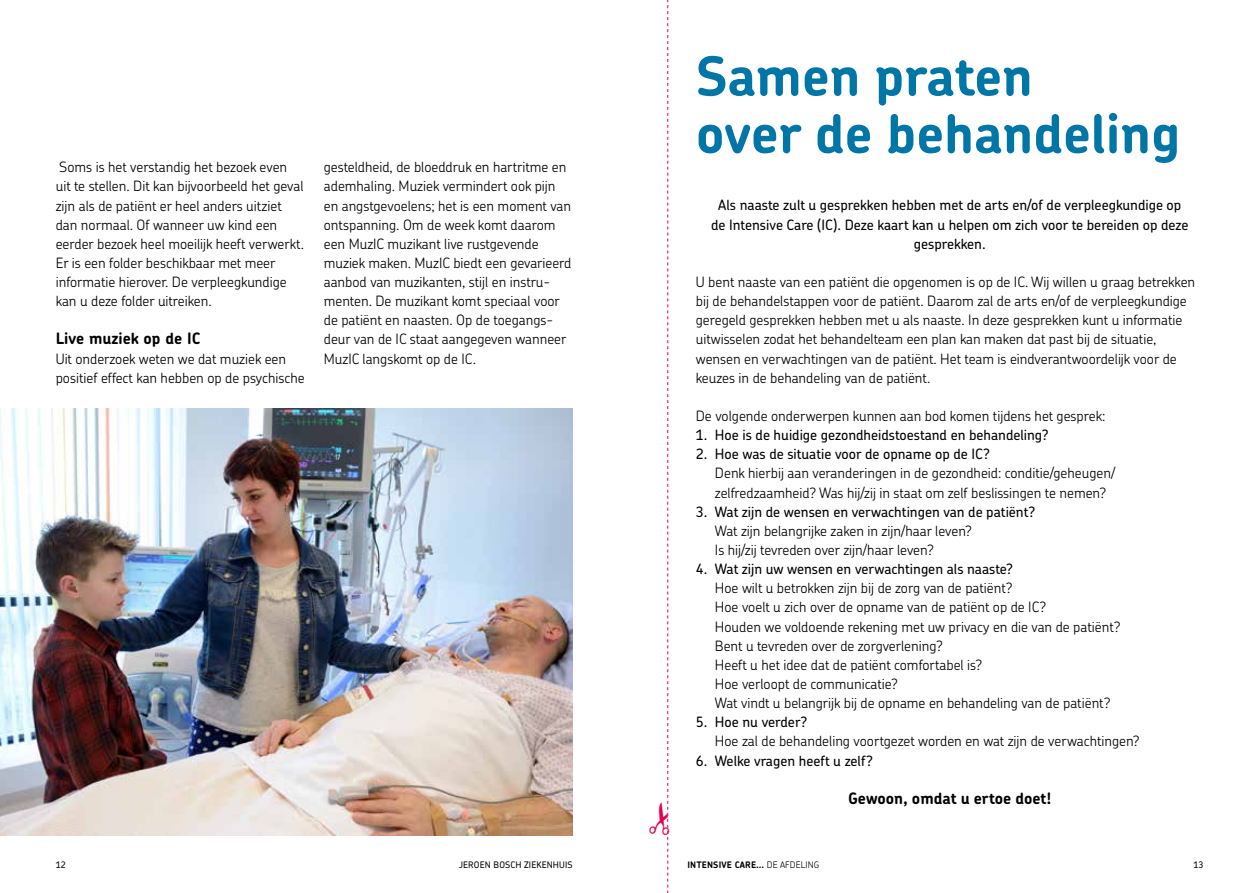
<style>
.page{position:relative;width:1259px;height:893px;background:#fff}
.page>*{position:absolute;margin:0;border:0;box-sizing:border-box;transform-origin:0 0}
.t1{font:700 54px/57.4px "Chevin Pro";color:#0076a7}
.t2{font:700 15.75px "Chevin Pro";color:#000}
.t3{font:300 14.25px/19.2px "Chevin Pro";color:#000}
.t4{font:500 14.25px/19.2px "Chevin Pro";color:#000;text-align:center}
.t5{font:700 9px "Chevin Pro";letter-spacing:.015em;color:#000}
.t6{font:500 9px "Chevin Pro";letter-spacing:.015em;color:#000}
.s1{font-weight:300}
</style>
<div class="page">
<img style="left:0;top:408px;width:572px;height:428px">
<svg style="left:667px;top:0;width:2px;height:893px"></svg>
<p class="t3" style="left:56px;top:157px;width:250px">Soms is het verstandig het bezoek even<br>uit te stellen. Dit kan bijvoorbeeld het geval zijn als de patiënt er heel anders uitziet dan normaal. Of wanneer uw kind een eerder bezoek heel moeilijk heeft verwerkt.<br>Er is een folder beschikbaar met meer informatie hierover. De verpleegkundige kan u deze folder uitreiken.</p>
<p class="t2" style="left:56px;top:328px;width:146px">Live muziek op de IC</p>
<p class="t3" style="left:56px;top:348px;width:250px">Uit onderzoek weten we dat muziek een positief effect kan hebben op de psychische</p>
<p class="t3" style="left:324px;top:157px;width:249px">gesteldheid, de bloeddruk en hartritme en ademhaling. Muziek vermindert ook pijn en angstgevoelens; het is een moment van ontspanning. Om de week komt daarom een MuzIC muzikant live rustgevende muziek maken. MuzIC biedt een gevarieerd aanbod van muzikanten, stijl en instru&shy;menten. De muzikant komt speciaal voor de patiënt en naasten. Op de toegangs&shy;deur van de IC staat aangegeven wanneer MuzIC langskomt op de IC.</p>
<h1 class="t1" style="left:696px;top:47px;width:486px">Samen praten<br>over de behandeling</h1>
<p class="t4" style="left:711px;top:195px;width:479px">Als naaste zult u gesprekken hebben met de arts en/of de verpleegkundige op de Intensive Care (IC). Deze kaart kan u helpen om zich voor te bereiden op deze gesprekken.</p>
<p class="t3" style="left:696px;top:272px;width:501px">U bent naaste van een patiënt die opgenomen is op de IC. Wij willen u graag betrekken bij de behandelstappen voor de patiënt. Daarom zal de arts en/of de verpleegkundige geregeld gesprekken hebben met u als naaste. In deze gesprekken kunt u informatie uitwisselen zodat het behandelteam een plan kan maken dat past bij de situatie, wensen en verwachtingen van de patiënt. Het team is eindverantwoordelijk voor de keuzes in de behandeling van de patiënt.</p>
<p class="t3" style="left:696px;top:406px;width:411px">De volgende onderwerpen kunnen aan bod komen tijdens het gesprek:</p>
<p class="t4" style="left:696px;top:425px;width:354px">1. Hoe is de huidige gezondheidstoestand en behandeling?</p>
<p class="t4" style="left:696px;top:444px;width:296px">2. Hoe was de situatie voor de opname op de IC?</p>
<p class="t3" style="left:715px;top:463px;width:402px">Denk hierbij aan veranderingen in de gezondheid: conditie/geheugen/ zelfredzaamheid? Was hij/zij in staat om zelf beslissingen te nemen?</p>
<p class="t4" style="left:696px;top:501px;width:341px">3. Wat zijn de wensen en verwachtingen van de patiënt?</p>
<p class="t3" style="left:715px;top:521px;width:259px">Wat zijn belangrijke zaken in zijn/haar leven?<br>Is hij/zij tevreden over zijn/haar leven?</p>
<p class="t4" style="left:696px;top:559px;width:319px">4. Wat zijn uw wensen en verwachtingen als naaste?</p>
<p class="t3" style="left:715px;top:578px;width:407px">Hoe wilt u betrokken zijn bij de zorg van de patiënt?<br>Hoe voelt u zich over de opname van de patiënt op de IC?<br>Houden we voldoende rekening met uw privacy en die van de patiënt?<br>Bent u tevreden over de zorgverlening?<br>Heeft u het idee dat de patiënt comfortabel is?<br>Hoe verloopt de communicatie?<br>Wat vindt u belangrijk bij de opname en behandeling van de patiënt?</p>
<p class="t4" style="left:696px;top:712px;width:113px">5. Hoe nu verder?</p>
<p class="t3" style="left:715px;top:731px;width:426px">Hoe zal de behandeling voortgezet worden en wat zijn de verwachtingen?</p>
<p class="t4" style="left:696px;top:750px;width:179px">6. Welke vragen heeft u zelf?</p>
<p class="t2" style="left:848px;top:788px;width:205px">Gewoon, omdat u ertoe doet!</p>
<p class="t6" style="left:56px;top:859px;width:12px">12</p>
<p class="t6" style="left:459px;top:859px;width:115px">JEROEN BOSCH ZIEKENHUIS</p>
<p class="t5" style="left:687px;top:859px;width:133px">INTENSIVE CARE... <span class="s1">DE AFDELING</span></p>
<p class="t6" style="left:1193px;top:859px;width:12px">13</p>
</div>
